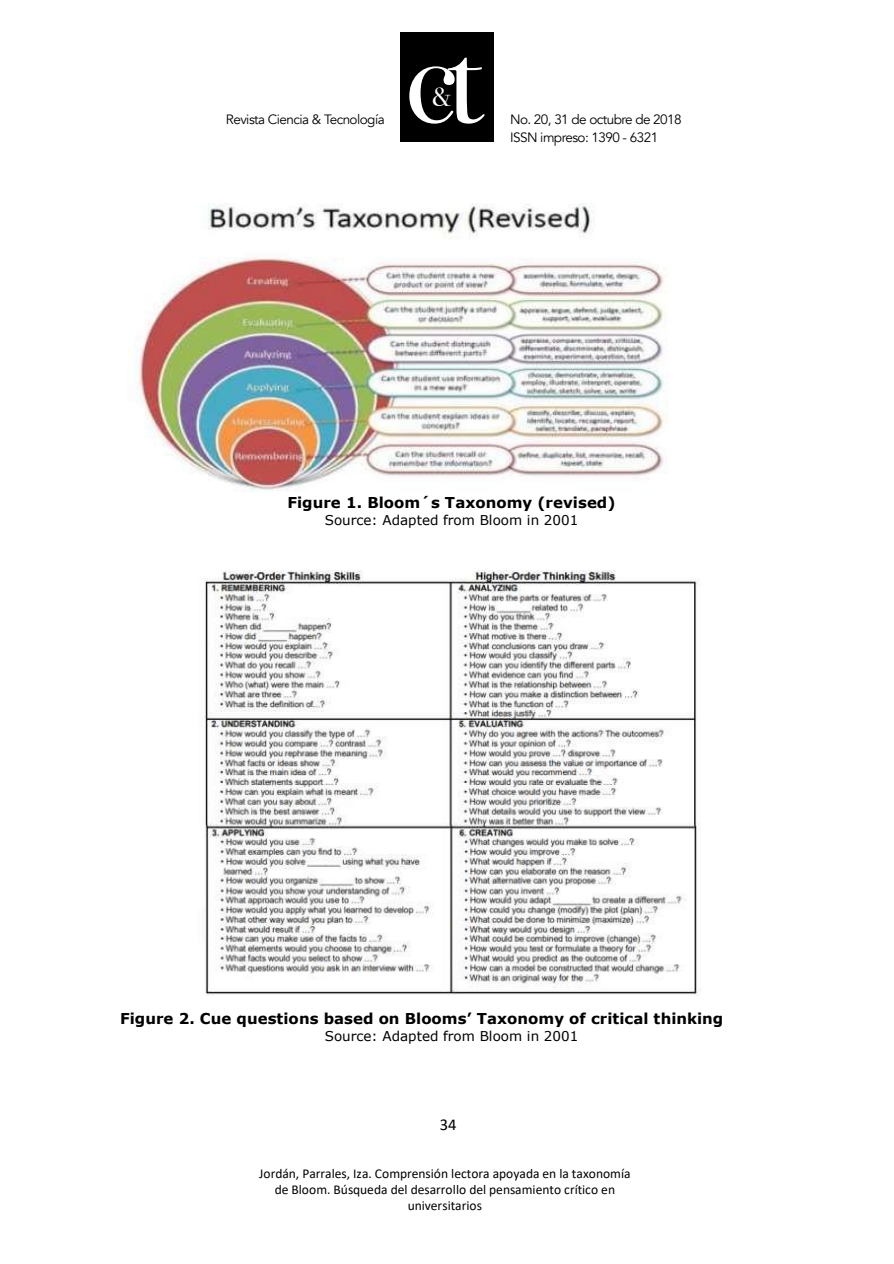
<style>
.page{position:relative;width:894px;height:1264px;background:#fff}
.page>*{position:absolute;margin:0;border:0;box-sizing:border-box;transform-origin:0 0}
.t1{font:26.4px "Bodoni Svty Two OSITCTT";color:#fff}
.t2{font:16.5px "Calibri";color:#000}
.t3{font:700 15px "Verdana";color:#000}
.t4{font:13.5px/16.4px "Calibri";color:#000;text-align:center}
.t5{font:13.5px "Avenir";letter-spacing:-.04em;color:#000001}
.t6{font:13.5px "Verdana";color:#000}
</style>
<div class="page">
<img style="left:128px;top:203px;width:540px;height:289px">
<img style="left:204px;top:570px;width:495px;height:425px">
<div style="left:400px;top:33px;width:93px;height:109px;background:#000001"></div>
<svg style="left:409px;top:58px;width:75px;height:66px"></svg>
<p class="t5" style="left:226px;top:111px;width:160px">Revista Ciencia &amp; Tecnología</p>
<h1 class="t1" style="left:432px;top:81px;width:21px">&amp;</h1>
<p class="t5" style="left:510px;top:111px;width:173px">No. 20, 31 de octubre de 2018</p>
<p class="t5" style="left:510px;top:129px;width:149px">ISSN impreso: 1390 - 6321</p>
<p class="t3" style="left:287px;top:492px;width:329px">Figure 1. Bloom´s Taxonomy (revised)</p>
<p class="t6" style="left:325px;top:510px;width:255px">Source: Adapted from Bloom in 2001</p>
<p class="t3" style="left:120px;top:1007px;width:604px">Figure 2. Cue questions based on Blooms’ Taxonomy of critical thinking</p>
<p class="t6" style="left:325px;top:1026px;width:255px">Source: Adapted from Bloom in 2001</p>
<p class="t2" style="left:439px;top:1112px;width:18px">34</p>
<p class="t4" style="left:259px;top:1164px;width:373px">Jordán, Parrales, Iza. Comprensión lectora apoyada en la taxonomía de Bloom. Búsqueda del desarrollo del pensamiento crítico en universitarios</p>
</div>
